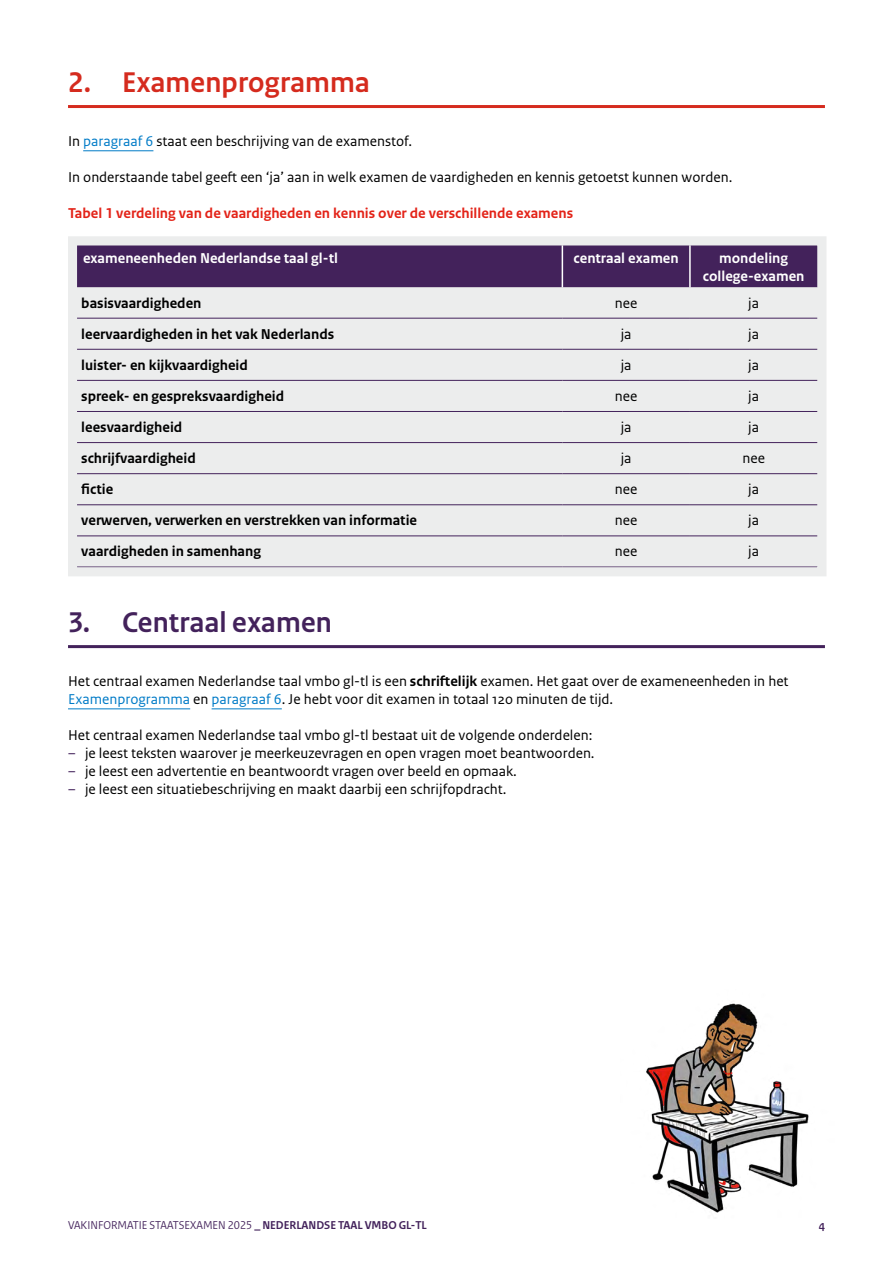
<style>
.page{position:relative;width:893px;height:1263px;background:#fff}
.page>*{position:absolute;margin:0;border:0;box-sizing:border-box;transform-origin:0 0}
.H2_kop_1_Paars{font:700 30px "Rijksoverheid Sans Heading";letter-spacing:.01em;color:#d52b1e}
.H2_kop_1_Paars-2{font:700 30px "Rijksoverheid Sans Heading";letter-spacing:.01em;color:#43225b}
.P_plat{font:15px/18px "Rijksoverheid Sans Text";color:#000}
.Tabel_bodytekst{font:700 15px "Rijksoverheid Sans Text";color:#000}
.P_bodytekst{font:700 15px/18px "Rijksoverheid Sans Text";color:#fff;text-align:center}
.P_Tabelverwijzing{font:700 15px "Rijksoverheid Sans Text";color:#e32318}
.Tabel_bodytekst-2{font:15px "Rijksoverheid Sans Text";color:#000}
.t1{font:12px "Rijksoverheid Sans Heading";color:#43225b}
.t2{font:700 12px "Rijksoverheid Sans Heading";color:#43225b}
.s1{color:#007bc7}
.s2{font-weight:700}
.s3{color:#43225b}
</style>
<div class="page">
<hr style="left:68px;top:105px;width:757px;height:3px;background:#d52b1e">
<hr style="left:83px;top:150px;width:70px;height:1px;background:#007bc7">
<hr style="left:68px;top:645px;width:757px;height:3px;background:#43225b">
<hr style="left:68px;top:708px;width:122px;height:1px;background:#007bc7">
<hr style="left:212px;top:708px;width:70px;height:1px;background:#007bc7">
<svg style="left:68px;top:236px;width:758px;height:340px;background:#d3cfd7"></svg>
<img style="left:646px;top:1003px;width:163px;height:210px">
<h2 class="H2_kop_1_Paars" style="left:68px;top:66px;width:303px">2. Examenprogramma</h2>
<p class="P_plat" style="left:68px;top:133px;width:346px">In <span class="s1">paragraaf 6</span> staat een beschrijving van de examenstof.</p>
<p class="P_plat" style="left:68px;top:169px;width:666px">In onderstaande tabel geeft een ‘ja’ aan in welk examen de vaardigheden en kennis getoetst kunnen worden.</p>
<p class="P_Tabelverwijzing" style="left:68px;top:205px;width:507px">Tabel 1 verdeling van de vaardigheden en kennis over de verschillende examens</p>
<p class="P_bodytekst" style="left:83px;top:250px;width:256px">exameneenheden Nederlandse taal gl-tl</p>
<p class="P_bodytekst" style="left:574px;top:250px;width:107px">centraal examen</p>
<p class="P_bodytekst" style="left:703px;top:250px;width:103px">mondeling college-examen</p>
<p class="Tabel_bodytekst" style="left:81px;top:294px;width:122px">basisvaardigheden</p>
<p class="Tabel_bodytekst-2" style="left:615px;top:294px;width:24px">nee</p>
<p class="Tabel_bodytekst-2" style="left:748px;top:294px;width:12px">ja</p>
<p class="Tabel_bodytekst" style="left:81px;top:325px;width:254px">leervaardigheden in het vak Nederlands</p>
<p class="Tabel_bodytekst-2" style="left:621px;top:325px;width:12px">ja</p>
<p class="Tabel_bodytekst-2" style="left:748px;top:325px;width:12px">ja</p>
<p class="Tabel_bodytekst" style="left:81px;top:356px;width:168px">luister- en kijkvaardigheid</p>
<p class="Tabel_bodytekst-2" style="left:621px;top:356px;width:12px">ja</p>
<p class="Tabel_bodytekst-2" style="left:748px;top:356px;width:12px">ja</p>
<p class="Tabel_bodytekst" style="left:81px;top:387px;width:204px">spreek- en gespreksvaardigheid</p>
<p class="Tabel_bodytekst-2" style="left:615px;top:387px;width:24px">nee</p>
<p class="Tabel_bodytekst-2" style="left:748px;top:387px;width:12px">ja</p>
<p class="Tabel_bodytekst" style="left:81px;top:419px;width:103px">leesvaardigheid</p>
<p class="Tabel_bodytekst-2" style="left:621px;top:418px;width:12px">ja</p>
<p class="Tabel_bodytekst-2" style="left:748px;top:418px;width:12px">ja</p>
<p class="Tabel_bodytekst" style="left:81px;top:450px;width:116px">schrijfvaardigheid</p>
<p class="Tabel_bodytekst-2" style="left:621px;top:450px;width:12px">ja</p>
<p class="Tabel_bodytekst-2" style="left:742px;top:450px;width:24px">nee</p>
<p class="Tabel_bodytekst" style="left:81px;top:481px;width:33px">fictie</p>
<p class="Tabel_bodytekst-2" style="left:615px;top:481px;width:24px">nee</p>
<p class="Tabel_bodytekst-2" style="left:748px;top:481px;width:12px">ja</p>
<p class="Tabel_bodytekst" style="left:81px;top:512px;width:337px">verwerven, verwerken en verstrekken van informatie</p>
<p class="Tabel_bodytekst-2" style="left:615px;top:512px;width:24px">nee</p>
<p class="Tabel_bodytekst-2" style="left:748px;top:512px;width:12px">ja</p>
<p class="Tabel_bodytekst" style="left:81px;top:543px;width:181px">vaardigheden in samenhang</p>
<p class="Tabel_bodytekst-2" style="left:615px;top:543px;width:24px">nee</p>
<p class="Tabel_bodytekst-2" style="left:748px;top:543px;width:12px">ja</p>
<h2 class="H2_kop_1_Paars-2" style="left:68px;top:606px;width:265px">3. Centraal examen</h2>
<p class="P_plat" style="left:68px;top:673px;width:722px">Het centraal examen Nederlandse taal vmbo gl-tl is een <span class="s2">schriftelijk</span> examen. Het gaat over de exameneenheden in het<br><span class="s1">Examenprogramma</span> en <span class="s1">paragraaf 6</span>. Je hebt voor dit examen in totaal 120 minuten de tijd.</p>
<p class="P_plat" style="left:68px;top:727px;width:526px">Het centraal examen Nederlandse taal vmbo gl-tl bestaat uit de volgende onderdelen:</p>
<p class="P_plat" style="left:68px;top:745px;width:528px"><span class="s3">–</span> je leest teksten waarover je meerkeuzevragen en open vragen moet beantwoorden.</p>
<p class="P_plat" style="left:68px;top:763px;width:450px"><span class="s3">–</span> je leest een advertentie en beantwoordt vragen over beeld en opmaak.</p>
<p class="P_plat" style="left:68px;top:781px;width:440px"><span class="s3">–</span> je leest een situatiebeschrijving en maakt daarbij een schrijfopdracht.</p>
<p class="t1" style="left:68px;top:1218px;width:360px">VAKINFORMATIE STAATSEXAMEN 2025 <span class="s2">_ NEDERLANDSE TAAL VMBO GL-TL</span></p>
<p class="t2" style="left:819px;top:1219px;width:8px">4</p>
</div>
